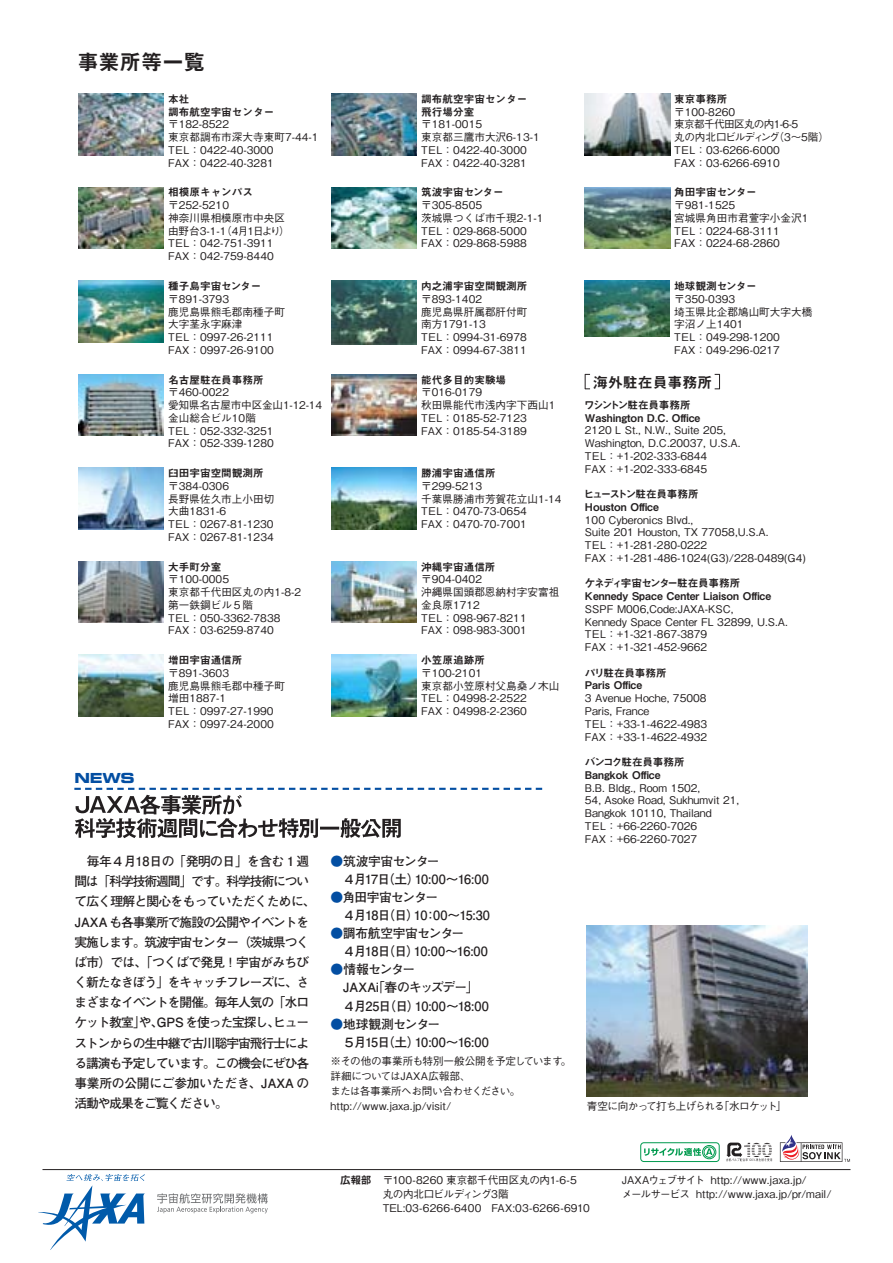
<style>
.page{position:relative;width:893px;height:1263px;background:#fff}
.page>*{position:absolute;margin:0;border:0;box-sizing:border-box;transform-origin:0 0}
.t1{font:21.3px "Midashi Go Pro MB31 90 pv RKSJ H";color:#231f20}
.t2{font:14.85px "Midashi Go Pro MB31 90 pv RKSJ H";color:#231f20}
.t3{font:700 expanded 13.8px "Square 721 BT";color:#034ea2}
.t4{font:12.75px/20.2px "Futo Go B101 Pro Bold 90 pv RKSJ H";letter-spacing:-.085em;color:#231f20}
.t5{font:12.75px/18px "Futo Go B101 Pro Bold 90 pv RKSJ H";letter-spacing:-.05em;color:#231f20}
.t6{font:12.75px/18px "Futo Go B101 Pro Bold 90 pv RKSJ H";letter-spacing:-.06em;color:#231f20}
.t7{font:12.75px "Futo Go B101 Pro Bold 90 pv RKSJ H";letter-spacing:-.045em;color:#231f20}
.t8{font:10.65px/12.8px "Gothic BBB Pro Medium 90 pv RKSJ H";color:#231f20}
.t9{font:10.65px/12.8px "Midashi Go Pro MB31 90 pv RKSJ H";color:#231f20}
.t10{font:10.65px/14.9px "Gothic BBB Pro Medium 90 pv RKSJ H";letter-spacing:-.02em;color:#231f20}
.t11{font:10.65px/12.8px "Gothic BBB Pro Medium 90 pv RKSJ H";letter-spacing:-.065em;color:#231f20}
.t12{font:10.65px "Gothic BBB Pro Medium 90 pv RKSJ H";letter-spacing:-.075em;color:#231f20}
.t13{font:10.65px "Gothic BBB Pro Medium 90 pv RKSJ H";letter-spacing:-.12em;color:#231f20}
.s1{color:#034ea2}
</style>
<div class="page">
<img style="left:79px;top:561px;width:85px;height:62px">
<img style="left:79px;top:94px;width:85px;height:61px">
<img style="left:332px;top:94px;width:85px;height:61px">
<img style="left:79px;top:374px;width:85px;height:62px">
<img style="left:79px;top:187px;width:85px;height:62px">
<img style="left:332px;top:187px;width:85px;height:62px">
<img style="left:332px;top:281px;width:85px;height:63px">
<img style="left:79px;top:281px;width:85px;height:61px">
<img style="left:585px;top:281px;width:85px;height:55px">
<img style="left:332px;top:374px;width:85px;height:62px">
<img style="left:585px;top:187px;width:85px;height:62px">
<img style="left:332px;top:468px;width:85px;height:61px">
<img style="left:79px;top:655px;width:85px;height:61px">
<img style="left:79px;top:468px;width:85px;height:61px">
<img style="left:332px;top:561px;width:85px;height:62px">
<img style="left:585px;top:94px;width:85px;height:61px">
<svg style="left:585px;top:374px;width:5px;height:16px"></svg>
<svg style="left:715px;top:374px;width:5px;height:16px"></svg>
<img style="left:332px;top:655px;width:85px;height:61px">
<hr style="left:42px;top:1169px;width:808px;height:1px;background:#231f20">
<svg style="left:157px;top:1193px;width:111px;height:20px"></svg>
<svg style="left:38px;top:1174px;width:107px;height:76px"></svg>
<img style="left:587px;top:926px;width:221px;height:170px">
<svg style="left:74px;top:788px;width:468px;height:50px"></svg>
<svg style="left:726px;top:1143px;width:46px;height:18px"></svg>
<svg style="left:780px;top:1135px;width:70px;height:27px"></svg>
<div style="left:640px;top:1142px;width:79px;height:20px;border:1px solid #009a4e;border-radius:3px"></div>
<svg style="left:644px;top:1148px;width:68px;height:8px"></svg>
<div style="left:704px;top:1147px;width:11px;height:11px;border:1px solid #009a4e;border-radius:50%"></div>
<div style="left:702px;top:1145px;width:14px;height:14px;border:1px solid #009a4e;border-radius:50%"></div>
<h1 class="t1" style="left:77px;top:54px;width:129px">事業所等一覧</h1>
<p class="t9" style="left:168px;top:94px;width:108px">本社<br>調布航空宇宙センター</p>
<p class="t8" style="left:168px;top:120px;width:152px">〒182-8522<br>東京都調布市深大寺東町7-44-1<br>TEL：0422-40-3000<br>FAX：0422-40-3281</p>
<p class="t9" style="left:168px;top:188px;width:87px">相模原キャンパス</p>
<p class="t8" style="left:168px;top:200px;width:123px">〒252-5210<br>神奈川県相模原市中央区由野台3-1-1（4月1日より）<br>TEL：042-751-3911<br>FAX：042-759-8440</p>
<p class="t9" style="left:168px;top:281px;width:95px">種子島宇宙センター</p>
<p class="t8" style="left:168px;top:294px;width:118px">〒891-3793<br>鹿児島県熊毛郡南種子町大字茎永字麻津<br>TEL：0997-26-2111<br>FAX：0997-26-9100</p>
<p class="t9" style="left:168px;top:375px;width:97px">名古屋駐在員事務所</p>
<p class="t8" style="left:168px;top:387px;width:155px">〒460-0022<br>愛知県名古屋市中区金山1-12-14金山総合ビル10階<br>TEL：052-332-3251<br>FAX：052-339-1280</p>
<p class="t9" style="left:168px;top:468px;width:97px">臼田宇宙空間観測所</p>
<p class="t8" style="left:168px;top:481px;width:108px">〒384-0306<br>長野県佐久市上小田切大曲1831-6<br>TEL：0267-81-1230<br>FAX：0267-81-1234</p>
<p class="t9" style="left:168px;top:562px;width:55px">大手町分室</p>
<p class="t8" style="left:168px;top:574px;width:135px">〒100-0005<br>東京都千代田区丸の内1-8-2第一鉄鋼ビル５階<br>TEL：050-3362-7838<br>FAX：03-6259-8740</p>
<p class="t3" style="left:74px;top:773px;width:62px">NEWS</p>
<p class="t9" style="left:168px;top:655px;width:76px">増田宇宙通信所</p>
<p class="t8" style="left:168px;top:668px;width:118px">〒891-3603<br>鹿児島県熊毛郡中種子町増田1887-1<br>TEL：0997-27-1990<br>FAX：0997-24-2000</p>
<p class="t9" style="left:421px;top:94px;width:108px">調布航空宇宙センター飛行場分室</p>
<p class="t8" style="left:421px;top:119px;width:120px">〒181-0015<br>東京都三鷹市大沢6-13-1<br>TEL：0422-40-3000<br>FAX：0422-40-3281</p>
<p class="t9" style="left:421px;top:188px;width:84px">筑波宇宙センター</p>
<p class="t8" style="left:421px;top:200px;width:124px">〒305-8505<br>茨城県つくば市千現2-1-1<br>TEL：029-868-5000<br>FAX：029-868-5988</p>
<p class="t9" style="left:421px;top:281px;width:108px">内之浦宇宙空間観測所</p>
<p class="t8" style="left:421px;top:294px;width:108px">〒893-1402<br>鹿児島県肝属郡肝付町南方1791-13<br>TEL：0994-31-6978<br>FAX：0994-67-3811</p>
<p class="t9" style="left:421px;top:375px;width:87px">能代多目的実験場</p>
<p class="t8" style="left:421px;top:387px;width:136px">〒016-0179<br>秋田県能代市浅内字下西山1<br>TEL：0185-52-7123<br>FAX：0185-54-3189</p>
<p class="t9" style="left:421px;top:468px;width:76px">勝浦宇宙通信所</p>
<p class="t8" style="left:421px;top:481px;width:142px">〒299-5213<br>千葉県勝浦市芳賀花立山1-14<br>TEL：0470-73-0654<br>FAX：0470-70-7001</p>
<p class="t9" style="left:421px;top:562px;width:76px">沖縄宇宙通信所</p>
<p class="t8" style="left:421px;top:574px;width:140px">〒904-0402<br>沖縄県国頭郡恩納村字安富祖金良原1712<br>TEL：098-967-8211<br>FAX：098-983-3001</p>
<p class="t9" style="left:421px;top:655px;width:65px">小笠原追跡所</p>
<p class="t8" style="left:421px;top:668px;width:140px">〒100-2101<br>東京都小笠原村父島桑ノ木山<br>TEL：04998-2-2522<br>FAX：04998-2-2360</p>
<p class="t4" style="left:74px;top:853px;width:243px">　毎年４月18日の「発明の日」を含む１週間は「科学技術週間」です。科学技術について広く理解と関心をもっていただくために、<br>JAXA も各事業所で施設の公開やイベントを実施します。筑波宇宙センター（茨城県つくば市）では、「つくばで発見！宇宙がみちびく新たなきぼう」をキャッチフレーズに、さまざまなイベントを開催。毎年人気の「水ロケット教室」や、GPS を使った宝探し、ヒューストンからの生中継で古川聡宇宙飛行士による講演も予定しています。この機会にぜひ各事業所の公開にご参加いただき、JAXA の活動や成果をご覧ください。</p>
<p class="t5" style="left:331px;top:854px;width:160px"><span class="s1">●</span>筑波宇宙センター　<br>　４月17日（土）10:00～16:00</p>
<p class="t6" style="left:331px;top:890px;width:161px"><span class="s1">●</span>角田宇宙センター　<br>　４月18日（日）10：00～15:30</p>
<p class="t5" style="left:331px;top:926px;width:159px"><span class="s1">●</span>調布航空宇宙センター<br>　４月18日（日）10:00～16:00</p>
<p class="t4" style="left:331px;top:961px;width:86px"><span class="s1">●</span>情報センター</p>
<p class="t7" style="left:343px;top:983px;width:137px">JAXAi「春のキッズデー」</p>
<p class="t5" style="left:331px;top:998px;width:160px">　４月25日（日）10:00～18:00</p>
<p class="t5" style="left:331px;top:1017px;width:160px"><span class="s1">●</span>地球観測センター　<br>　５月15日（土）10:00～16:00</p>
<p class="t10" style="left:331px;top:1055px;width:242px">※その他の事業所も特別一般公開を予定しています。詳細についてはJAXA広報部、<br>または各事業所へお問い合わせください。http://www.jaxa.jp/visit/</p>
<p class="t9" style="left:674px;top:94px;width:55px">東京事務所</p>
<p class="t11" style="left:674px;top:107px;width:125px">〒100-8260<br>東京都千代田区丸の内1-6-5</p>
<p class="t8" style="left:674px;top:145px;width:107px">TEL：03-6266-6000<br>FAX：03-6266-6910</p>
<p class="t13" style="left:674px;top:133px;width:156px">丸の内北口ビルディング（３～５階）</p>
<p class="t9" style="left:674px;top:188px;width:84px">角田宇宙センター</p>
<p class="t8" style="left:674px;top:200px;width:136px">〒981-1525<br>宮城県角田市君萱字小金沢1<br>TEL：0224-68-3111<br>FAX：0224-68-2860</p>
<p class="t9" style="left:674px;top:281px;width:84px">地球観測センター</p>
<p class="t8" style="left:674px;top:294px;width:140px">〒350-0393<br>埼玉県比企郡鳩山町大字大橋字沼ノ上1401<br>TEL：049-298-1200<br>FAX：049-296-0217</p>
<h2 class="t2" style="left:593px;top:376px;width:121px">海外駐在員事務所</h2>
<p class="t9" style="left:584px;top:400px;width:118px">ワシントン駐在員事務所<br>Washington D.C. Office</p>
<p class="t8" style="left:585px;top:425px;width:157px">2120 L St., N.W., Suite 205,<br>Washington, D.C.20037, U.S.A.<br>TEL：+1-202-333-6844<br>FAX：+1-202-333-6845</p>
<p class="t9" style="left:584px;top:489px;width:116px">ヒューストン駐在員事務所<br>Houston Office</p>
<p class="t8" style="left:585px;top:515px;width:222px">100 Cyberonics Blvd.,<br>Suite 201 Houston, TX 77058,U.S.A.<br>TEL：+1-281-280-0222<br>FAX：+1-281-486-1024(G3)/228-0489(G4)</p>
<p class="t9" style="left:585px;top:579px;width:188px">ケネディ宇宙センター駐在員事務所<br>Kennedy Space Center Liaison Office</p>
<p class="t8" style="left:585px;top:604px;width:205px">SSPF M006,Code:JAXA-KSC,<br>Kennedy Space Center FL 32899, U.S.A.<br>TEL：+1-321-867-3879<br>FAX：+1-321-452-9662</p>
<p class="t9" style="left:585px;top:668px;width:83px">パリ駐在員事務所<br>Paris Office</p>
<p class="t8" style="left:585px;top:693px;width:124px">3 Avenue Hoche, 75008<br>Paris, France<br>TEL：+33-1-4622-4983<br>FAX：+33-1-4622-4932</p>
<p class="t9" style="left:585px;top:757px;width:101px">バンコク駐在員事務所<br>Bangkok Office</p>
<p class="t8" style="left:585px;top:783px;width:156px">B.B. Bldg., Room 1502,<br>54, Asoke Road, Sukhumvit 21,<br>Bangkok 10110, Thailand<br>TEL：+66-2260-7026<br>FAX：+66-2260-7027</p>
<p class="t12" style="left:587px;top:1102px;width:201px">青空に向かって打ち上げられる「水ロケット」</p>
<p class="t9" style="left:340px;top:1176px;width:33px">広報部</p>
<p class="t8" style="left:622px;top:1175px;width:211px;line-height:13.8px">JAXAウェブサイト http://www.jaxa.jp/<br>メールサービス http://www.jaxa.jp/pr/mail/</p>
<p class="t8" style="left:383px;top:1175px;width:209px;line-height:13.8px">〒100-8260 東京都千代田区丸の内1-6-5丸の内北口ビルディング3階<br>TEL:03-6266-6400　FAX:03-6266-6910</p>
</div>
